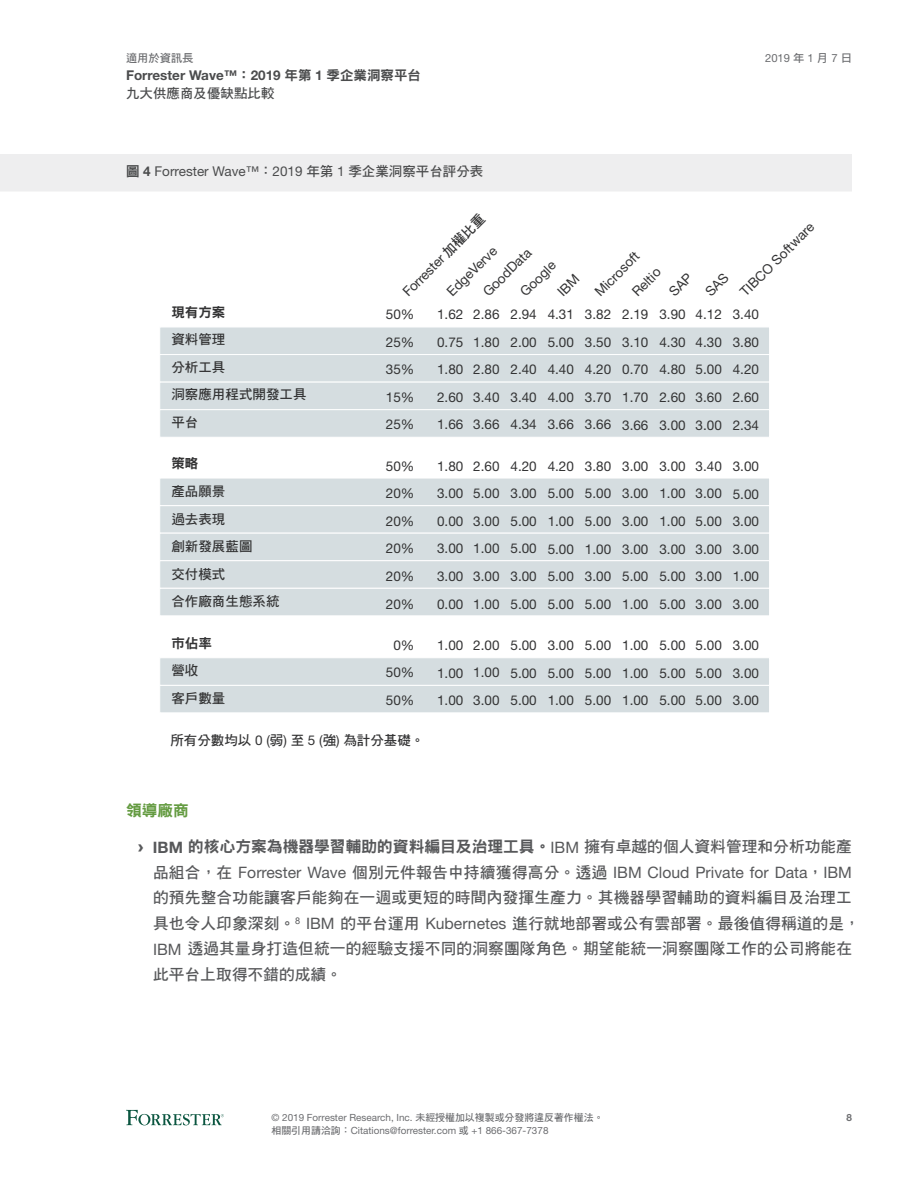
<style>
.page{position:relative;width:918px;height:1188px;background:#fff}
.page>*{position:absolute;margin:0;border:0;box-sizing:border-box;transform-origin:0 0}
.BulletText{font:15.75px/25.5px "DF Hei Std W7";letter-spacing:.005em;color:#57585a}
.Heading_2{font:15.75px "DF Hei Std W9";color:#649b41}
.t1{font:13.5px/27.6px "Helvetica Neue LT Std";color:#333334;text-align:justify}
.t2{font:13.5px/27.6px "DF Hei Std W7 E Ten B5 H";color:#333334}
.FigureTwoThirdsPage{font:13.5px "Helvetica Neue LT Std";color:#4b4c4d}
.t3{font:700 13.5px "Helvetica Neue LT Std";color:#4b4c4d}
.t4{font:13.5px "DF Hei Std W7";color:#4b4c4d}
.t5{font:11.25px "Helvetica Neue LT Std";color:#6c6d70}
.t6{font:11.25px "DF Hei Std W7";color:#6c6d70}
.t7{font:9.9px/12.8px "Helvetica Neue LT Std";color:#6c6d70}
.t8{font:700 9.9px "Helvetica Neue LT Std";color:#6c6d70}
.s1{font-family:"DF Hei Std W9";font-weight:400}
.s2{font-family:"DF Hei Std W7"}
.s3{font-family:"DF Hei Std W9"}
.s4{font-weight:700}
.s5{font-family:"DF Hei Std W9 E Ten B5 H"}
.s6{font-family:"DF Hei Std W7 E Ten B5 H"}
.s7{font-family:"Helvetica Neue LT Std"}
.s8{font-family:"Arial";font-weight:900}
.s9{font-family:"Helvetica Neue LT Std";font-weight:700}
</style>
<div class="page">
<svg style="left:126px;top:1110px;width:98px;height:15px"></svg>
<div style="left:0;top:154px;width:852px;height:38px;background:#eeeeef"></div>
<div style="left:159px;top:327px;width:611px;height:28px;background:#d5dde0;border:1px solid #fff"></div>
<div style="left:159px;top:354px;width:611px;height:29px;background:#d5dde0;border:1px solid #fff"></div>
<div style="left:159px;top:382px;width:611px;height:28px;background:#d5dde0;border:1px solid #fff"></div>
<div style="left:159px;top:409px;width:611px;height:29px;background:#d5dde0;border:1px solid #fff"></div>
<div style="left:159px;top:505px;width:611px;height:29px;background:#d5dde0;border:1px solid #fff"></div>
<div style="left:159px;top:478px;width:611px;height:28px;background:#d5dde0;border:1px solid #fff"></div>
<div style="left:159px;top:533px;width:611px;height:28px;background:#d5dde0;border:1px solid #fff"></div>
<div style="left:159px;top:560px;width:611px;height:29px;background:#d5dde0;border:1px solid #fff"></div>
<div style="left:159px;top:588px;width:611px;height:28px;background:#d5dde0;border:1px solid #fff"></div>
<div style="left:159px;top:685px;width:611px;height:28px;background:#d5dde0;border:1px solid #fff"></div>
<div style="left:159px;top:657px;width:611px;height:29px;background:#d5dde0;border:1px solid #fff"></div>
<p class="t6" style="left:126px;top:52px;width:69px">適用於資訊長</p>
<p class="t3" style="left:126px;top:67px;width:297px">Forrester Wave™<span class="s1">：</span>2019 <span class="s1">年第</span> 1 <span class="s1">季企業洞察平台</span></p>
<p class="t4" style="left:126px;top:86px;width:150px">九大供應商及優缺點比較</p>
<p class="t5" style="left:765px;top:52px;width:88px">2019 <span class="s2">年</span> 1 <span class="s2">月</span> 7 <span class="s2">日</span></p>
<p class="FigureTwoThirdsPage" style="left:126px;top:164px;width:359px"><span class="s3">圖</span> <span class="s4">4</span> Forrester Wave™<span class="s2">：</span>2019 <span class="s2">年第</span> 1 <span class="s2">季企業洞察平台評分表</span></p>
<p class="t2" style="left:171px;top:298px;width:137px"><span class="s5">現有方案<br></span>資料管理<br>分析工具<br>洞察應用程式開發工具平台</p>
<p class="t2" style="left:171px;top:450px;width:110px"><span class="s5">策略<br></span>產品願景<br>過去表現<br>創新發展藍圖<br>交付模式<br>合作廠商生態系統</p>
<p class="t2" style="left:171px;top:629px;width:56px"><span class="s5">市佔率</span>營收<br>客戶數量</p>
<p class="t1" style="left:395px;top:284px;width:111px;rotate:-45deg">Forrester <span class="s6">加權比重</span></p>
<p class="t1" style="left:386px;top:300px;width:30px">50% 25% 35% 15% 25%</p>
<p class="t1" style="left:386px;top:452px;width:30px">50% 20% 20% 20% 20% 20%</p>
<p class="t1" style="left:386px;top:631px;width:30px;text-align:center">0%<br>50%<br>50%</p>
<p class="t1" style="left:439px;top:284px;width:66px;rotate:-45deg">EdgeVerve</p>
<p class="t1" style="left:475px;top:284px;width:64px;rotate:-45deg">GoodData</p>
<p class="t1" style="left:513px;top:284px;width:45px;rotate:-45deg">Google</p>
<p class="t1" style="left:587px;top:284px;width:58px;rotate:-45deg">Microsoft</p>
<p class="t1" style="left:624px;top:284px;width:36px;rotate:-45deg">Reltio</p>
<p class="t1" style="left:473px;top:300px;width:28px">2.86<br>1.80<br>2.80<br>3.40<br>3.66</p>
<p class="t1" style="left:473px;top:452px;width:28px">2.60<br>5.00<br>3.00<br>1.00<br>3.00<br>1.00</p>
<p class="t1" style="left:473px;top:631px;width:28px">2.00<br>1.00<br>3.00</p>
<p class="t1" style="left:510px;top:300px;width:28px">2.94<br>2.00<br>2.40<br>3.40<br>4.34</p>
<p class="t1" style="left:510px;top:452px;width:28px">4.20<br>3.00<br>5.00<br>5.00<br>3.00<br>5.00</p>
<p class="t1" style="left:510px;top:631px;width:28px">5.00<br>5.00<br>5.00</p>
<p class="t1" style="left:437px;top:300px;width:28px">1.62<br>0.75<br>1.80<br>2.60<br>1.66</p>
<p class="t1" style="left:437px;top:452px;width:28px">1.80<br>3.00<br>0.00<br>3.00<br>3.00<br>0.00</p>
<p class="t1" style="left:437px;top:631px;width:28px">1.00<br>1.00<br>1.00</p>
<p class="t1" style="left:548px;top:300px;width:28px">4.31<br>5.00<br>4.40<br>4.00<br>3.66</p>
<p class="t1" style="left:548px;top:452px;width:28px">4.20<br>5.00<br>1.00<br>5.00<br>5.00<br>5.00</p>
<p class="t1" style="left:548px;top:631px;width:28px">3.00<br>5.00<br>1.00</p>
<p class="t1" style="left:585px;top:300px;width:28px">3.82<br>3.50<br>4.20<br>3.70<br>3.66</p>
<p class="t1" style="left:585px;top:452px;width:28px">3.80<br>5.00<br>5.00<br>1.00<br>3.00<br>5.00</p>
<p class="t1" style="left:585px;top:631px;width:28px">5.00<br>5.00<br>5.00</p>
<p class="t1" style="left:622px;top:300px;width:28px">2.19<br>3.10<br>0.70<br>1.70<br>3.66</p>
<p class="t1" style="left:622px;top:452px;width:28px">3.00<br>3.00<br>3.00<br>3.00<br>5.00<br>1.00</p>
<p class="t1" style="left:622px;top:631px;width:28px">1.00<br>1.00<br>1.00</p>
<p class="t1" style="left:659px;top:301px;width:28px">3.90<br>4.30<br>4.80<br>2.60<br>3.00</p>
<p class="t1" style="left:659px;top:452px;width:28px">3.00<br>1.00<br>1.00<br>3.00<br>5.00<br>5.00</p>
<p class="t1" style="left:659px;top:631px;width:28px">5.00<br>5.00<br>5.00</p>
<p class="t1" style="left:716px;top:268px;width:100px;line-height:24.6px;text-indent:-25px;rotate:-45deg">SAS<br>TIBCO Software</p>
<p class="t1" style="left:696px;top:301px;width:28px">4.12<br>4.30<br>5.00<br>3.60<br>3.00</p>
<p class="t1" style="left:696px;top:452px;width:28px">3.40<br>3.00<br>5.00<br>3.00<br>3.00<br>3.00</p>
<p class="t1" style="left:696px;top:631px;width:28px">5.00<br>5.00<br>5.00</p>
<p class="t1" style="left:733px;top:301px;width:28px">3.40<br>3.80<br>4.20<br>2.60<br>2.34</p>
<p class="t1" style="left:733px;top:452px;width:28px">3.00<br>5.00<br>3.00<br>3.00<br>1.00<br>3.00</p>
<p class="t1" style="left:733px;top:631px;width:28px">3.00<br>3.00<br>3.00</p>
<p class="t2" style="left:170px;top:726px;width:256px">所有分數均以 <span class="s7">0 (</span>弱<span class="s7">)</span> 至 <span class="s7">5 (</span>強<span class="s7">)</span> 為計分基礎。</p>
<p class="Heading_2" style="left:126px;top:801px;width:64px">領導廠商</p>
<p class="BulletText" style="left:153px;top:834px;width:708px;text-indent:-15px"><span class="s8">›</span> <span class="s9">IBM</span> <span class="s3">的核心方案為機器學習輔助的資料編目及治理工具。</span><span class="s7">IBM</span> 擁有卓越的個人資料管理和分析功能產品組合，在 <span class="s7">Forrester Wave</span> 個別元件報告中持續獲得高分。透過 <span class="s7">IBM Cloud Private for Data</span>，<span class="s7">IBM</span>的預先整合功能讓客戶能夠在一週或更短的時間內發揮生產力。其機器學習輔助的資料編目及治理工具也令人印象深刻。<sup>8</sup> <span class="s7">IBM</span> 的平台運用 <span class="s7">Kubernetes</span> 進行就地部署或公有雲部署。最後值得稱道的是，<span class="s7">IBM</span> 透過其量身打造但統一的經驗支援不同的洞察團隊角色。期望能統一洞察團隊工作的公司將能在此平台上取得不錯的成績。</p>
<p class="t7" style="left:272px;top:1111px;width:334px">© 2019 Forrester Research, Inc. <span class="s2">未經授權加以複製或分發將違反著作權法。相關引用請洽詢：</span>Citations@forrester.com <span class="s2">或</span> +1 866-367-7378</p>
<p class="t8" style="left:846px;top:1112px;width:7px">8</p>
</div>
